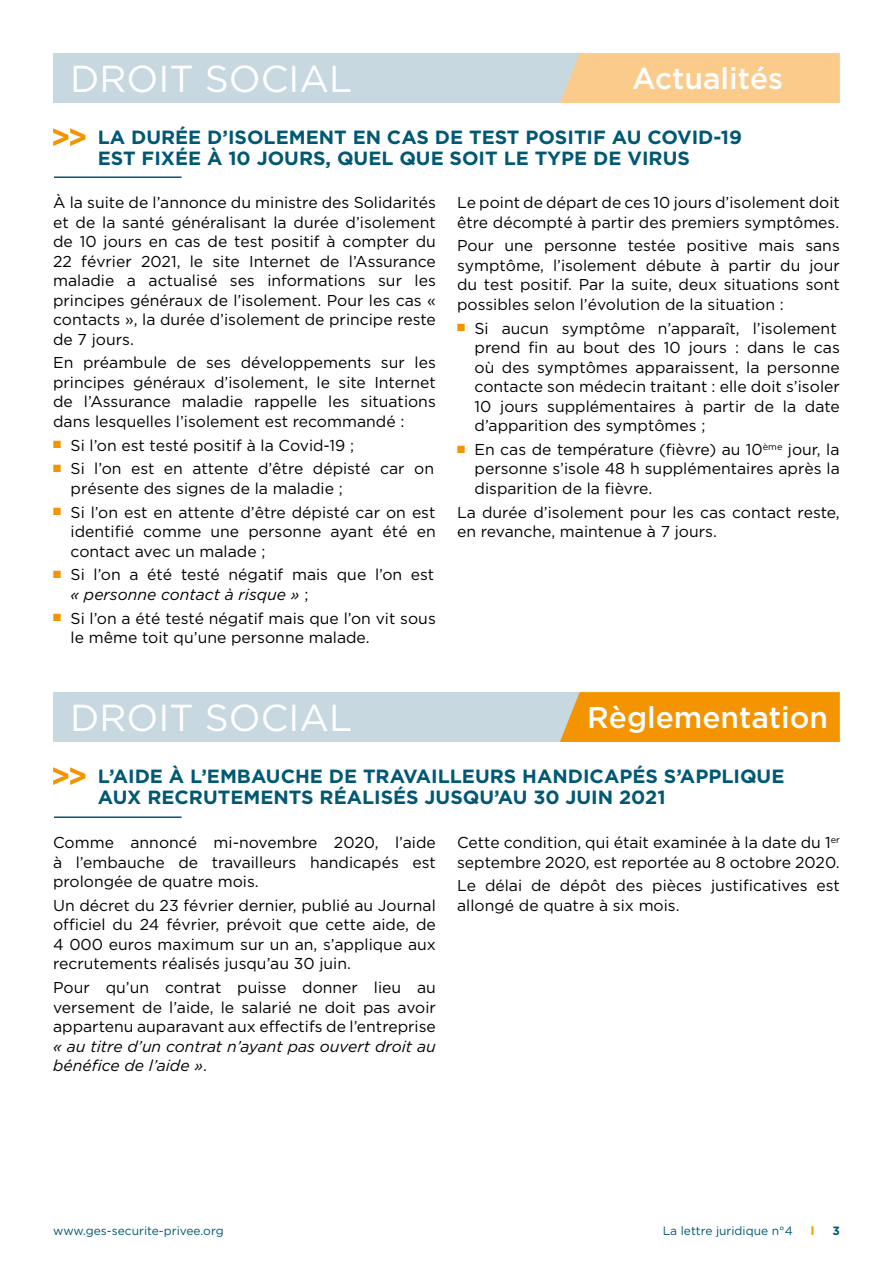
<style>
.page{position:relative;width:893px;height:1263px;background:#fff}
.page>*{position:absolute;margin:0;border:0;box-sizing:border-box;transform-origin:0 0}
.t1{font:37.5px "Gotham";color:#fff}
.t2{font:500 30px "Gotham";color:#fff}
.t3{font:700 19.05px/21px "Gotham";color:#005875}
.t4{font:15.75px/19.5px "Gotham";color:#000;text-align:justify}
.t5{font:italic 15.75px/19.5px "Gotham";color:#000}
.t6{font:12px "Gotham";color:#005875}
.t7{font:700 12px "Gotham";color:#f39400}
.t8{font:700 12px "Gotham";color:#005875}
.s1{color:#f39400}
.s2{font-style:italic}
.s3{font-style:normal}
</style>
<div class="page">
<hr style="left:54px;top:816px;width:128px;height:2px;background:#005875">
<hr style="left:54px;top:176px;width:128px;height:2px;background:#005875">
<div style="left:53px;top:692px;width:530px;height:50px;background:#c7d8e1"></div>
<div style="left:53px;top:53px;width:530px;height:50px;background:#c7d8e1"></div>
<svg style="left:560px;top:692px;width:280px;height:50px;background:#f19608"></svg>
<div style="left:560px;top:53px;width:280px;height:50px;background:#fbcb8c"></div>
<svg style="left:53px;top:767px;width:32px;height:18px"></svg>
<svg style="left:53px;top:128px;width:32px;height:18px"></svg>
<h1 class="t1" style="left:70px;top:58px;width:284px">DROIT SOCIAL</h1>
<h2 class="t2" style="left:632px;top:61px;width:153px">Actualités</h2>
<p class="t3" style="left:98px;top:126px;width:646px">LA DURÉE D’ISOLEMENT EN CAS DE TEST POSITIF AU COVID-19<br>EST FIXÉE À 10 JOURS, QUEL QUE SOIT LE TYPE DE VIRUS</p>
<p class="t4" style="left:53px;top:193px;width:384px">À la suite de l’annonce du ministre des Solidarités et de la santé généralisant la durée d’isolement de 10 jours en cas de test positif à compter du 22 février 2021, le site Internet de l’Assurance maladie a actualisé ses informations sur les principes généraux de l’isolement. Pour les cas « contacts », la durée d’isolement de principe reste de 7 jours.</p>
<p class="t4" style="left:53px;top:353px;width:384px">En préambule de ses développements sur les principes généraux d’isolement, le site Internet de l’Assurance maladie rappelle les situations dans lesquelles l’isolement est recommandé :</p>
<p class="t4" style="left:53px;top:435px;width:302px"><span class="s1">■</span> Si l’on est testé positif à la Covid-19 ;</p>
<p class="t4" style="left:71px;top:459px;width:365px;text-indent:-17px"><span class="s1">■</span> Si l’on est en attente d’être dépisté car on présente des signes de la maladie ;</p>
<p class="t4" style="left:71px;top:502px;width:367px;text-indent:-17px"><span class="s1">■</span> Si l’on est en attente d’être dépisté car on est identifié comme une personne ayant été en contact avec un malade ;</p>
<p class="t4" style="left:71px;top:565px;width:365px;text-indent:-17px"><span class="s1">■</span> Si l’on a été testé négatif mais que l’on est <span class="s2">« personne contact à risque »</span> ;</p>
<p class="t4" style="left:71px;top:608px;width:367px;text-indent:-17px"><span class="s1">■</span> Si l’on a été testé négatif mais que l’on vit sous le même toit qu’une personne malade.</p>
<p class="t4" style="left:457px;top:193px;width:384px">Le point de départ de ces 10 jours d’isolement doit être décompté à partir des premiers symptômes.</p>
<p class="t4" style="left:457px;top:236px;width:384px">Pour une personne testée positive mais sans symptôme, l’isolement débute à partir du jour du test positif. Par la suite, deux situations sont possibles selon l’évolution de la situation :</p>
<p class="t4" style="left:475px;top:318px;width:367px;text-align:left;text-indent:-17px"><span class="s1">■</span> Si aucun symptôme n’apparaît, l’isolement prend fin au bout des 10 jours : dans le cas où des symptômes apparaissent, la personne contacte son médecin traitant : elle doit s’isoler 10 jours supplémentaires à partir de la date d’apparition des symptômes ;</p>
<p class="t4" style="left:475px;top:439px;width:367px;text-indent:-17px"><span class="s1">■</span> En cas de température (fièvre) au 10<sup>ème</sup> jour, la personne s’isole 48 h supplémentaires après la disparition de la fièvre.</p>
<p class="t4" style="left:457px;top:502px;width:384px">La durée d’isolement pour les cas contact reste, en revanche, maintenue à 7 jours.</p>
<h1 class="t1" style="left:70px;top:696px;width:284px">DROIT SOCIAL</h1>
<h2 class="t2" style="left:587px;top:700px;width:242px">Règlementation</h2>
<p class="t3" style="left:98px;top:765px;width:688px">L’AIDE À L’EMBAUCHE DE TRAVAILLEURS HANDICAPÉS S’APPLIQUE<br>AUX RECRUTEMENTS RÉALISÉS JUSQU’AU 30 JUIN 2021</p>
<p class="t4" style="left:53px;top:832px;width:384px">Comme annoncé mi-novembre 2020, l’aide à l’embauche de travailleurs handicapés est prolongée de quatre mois.</p>
<p class="t4" style="left:53px;top:895px;width:384px">Un décret du 23 février dernier, publié au Journal officiel du 24 février, prévoit que cette aide, de 4 000 euros maximum sur un an, s’applique aux recrutements réalisés jusqu’au 30 juin.</p>
<p class="t4" style="left:53px;top:977px;width:384px">Pour qu’un contrat puisse donner lieu au versement de l’aide, le salarié ne doit pas avoir appartenu auparavant aux effectifs de l’entreprise</p>
<p class="t5" style="left:53px;top:1036px;width:384px">« au titre d’un contrat n’ayant pas ouvert droit au bénéfice de l’aide »<span class="s3">.</span></p>
<p class="t4" style="left:457px;top:832px;width:384px">Cette condition, qui était examinée à la date du 1<sup>er </sup>septembre 2020, est reportée au 8 octobre 2020.</p>
<p class="t4" style="left:457px;top:876px;width:384px">Le délai de dépôt des pièces justificatives est allongé de quatre à six mois.</p>
<p class="t6" style="left:53px;top:1224px;width:172px">www.ges-securite-privee.org</p>
<p class="t6" style="left:663px;top:1224px;width:131px">La lettre juridique n°4</p>
<p class="t7" style="left:811px;top:1223px;width:5px">l</p>
<p class="t8" style="left:832px;top:1223px;width:9px">3</p>
</div>
